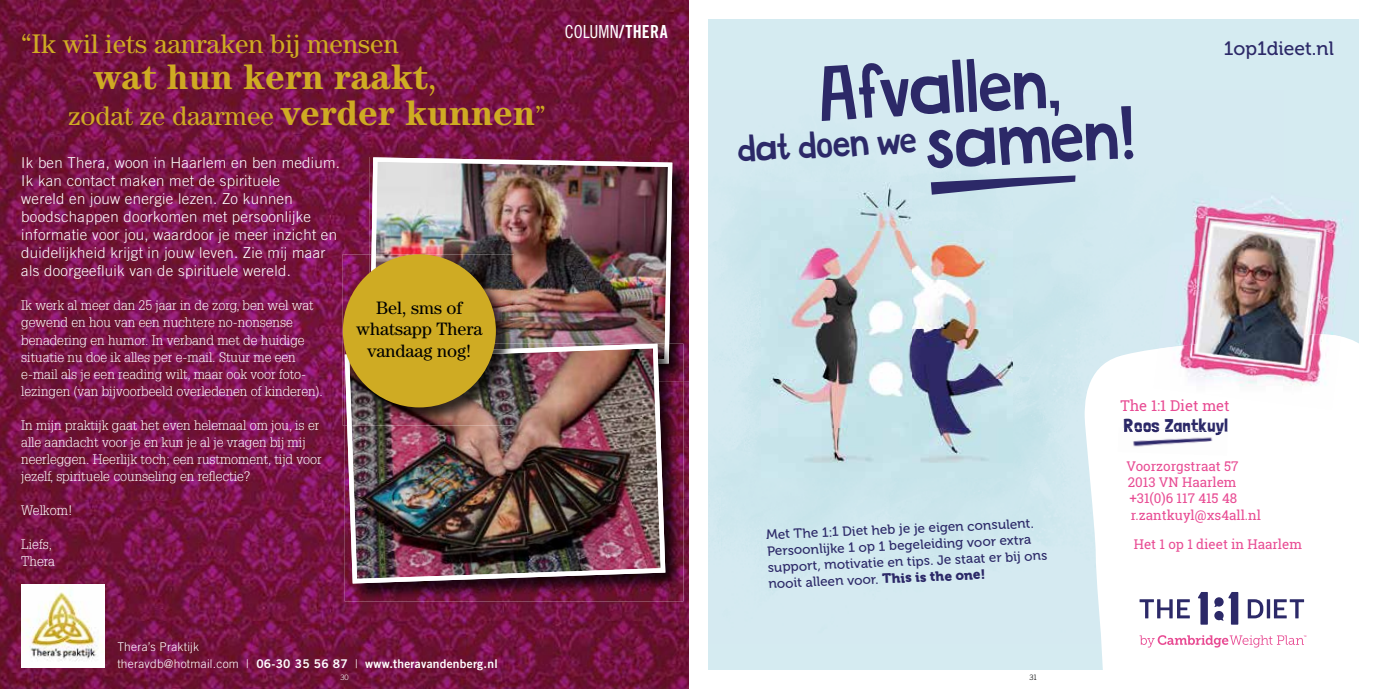
<style>
.page{position:relative;width:1378px;height:689px;background:#fff}
.page>*{position:absolute;margin:0;border:0;box-sizing:border-box;transform-origin:0 0}
.t1{font:72.6px "Aniara";color:#2c2968}
.t2{font:36.3px "Aniara";color:#2c2968}
.t3{font:700 36px "Century LT";color:#cfab23}
.t4{font:27px "Century LT";color:#cfab23}
.t5{font:19.35px "Museo 500";color:#2c2968}
.t6{font:18.6px "Londrina Solid";color:#2c2968}
.t7{font:18px/21.6px "Century LT";color:#000;text-align:center}
.t8{font:18px "Trade Gothic LT Std Cn 18";color:#fff}
.t9{font:300 15px/18px "Trade Gothic LT Std";letter-spacing:.02em;color:#fff}
.t10{font:14.85px "Roboto Slab";color:#e84b93}
.t11{font:300 13.5px/17px "Glypha LT Std";color:#fff}
.t12{font:13.35px/16px "Museo 500";color:#2c2968}
.t13{font:13.35px/16.4px "Roboto Slab";color:#e84b93}
.t14{font:12px "Trade Gothic LT Std Bd 2";letter-spacing:.02em;color:#fff}
.t15{font:300 12px "Trade Gothic LT Std";letter-spacing:.02em;color:#fff}
.t16{font:300 7.5px "Trade Gothic LT Std";color:#fff}
.t17{font:300 7.5px "Trade Gothic LT Std";color:#000}
.s1{font-weight:400}
.s2{font-weight:700;font-size:36px}
.s3{font-family:"Trade Gothic LT Std Bd Cn 20"}
.s4{font-family:"Trade Gothic LT Std";font-weight:300}
.s5{font-size:72.6px}
.s6{font-family:"Museo 900"}
</style>
<div class="page">
<img style="left:0;top:0;width:689px;height:689px">
<img style="left:369px;top:157px;width:320px;height:224px">
<img style="left:370px;top:157px;width:302px;height:187px">
<img style="left:345px;top:381px;width:338px;height:220px">
<img style="left:665px;top:344px;width:18px;height:37px">
<img style="left:665px;top:344px;width:4px;height:19px">
<img style="left:345px;top:344px;width:320px;height:239px">
<img style="left:343px;top:254px;width:26px;height:171px">
<img style="left:369px;top:254px;width:5px;height:19px">
<img style="left:374px;top:254px;width:140px;height:95px">
<img style="left:345px;top:349px;width:169px;height:76px">
<div style="left:343px;top:254px;width:153px;height:153px;background:#cfab23;border-radius:50%"></div>
<img style="left:21px;top:584px;width:84px;height:84px">
<div style="left:708px;top:19px;width:651px;height:651px;background:#d5ebf1"></div>
<img style="left:1012px;top:175px;width:75px;height:268px">
<svg style="left:1083px;top:319px;width:276px;height:351px;background:#fbfdfd"></svg>
<img style="left:761px;top:182px;width:251px;height:295px">
<svg style="left:931px;top:175px;width:144px;height:20px"></svg>
<svg style="left:1247px;top:599px;width:16px;height:19px"></svg>
<svg style="left:1266px;top:599px;width:4px;height:19px"></svg>
<svg style="left:1274px;top:599px;width:30px;height:19px"></svg>
<svg style="left:1197px;top:592px;width:11px;height:33px"></svg>
<svg style="left:1214px;top:592px;width:24px;height:33px"></svg>
<svg style="left:1139px;top:599px;width:51px;height:19px"></svg>
<svg style="left:1139px;top:635px;width:167px;height:12px;background:#f8d0e3"></svg>
<img style="left:1118px;top:428px;width:109px;height:28px">
<img style="left:1124px;top:428px;width:103px;height:7px">
<img style="left:1284px;top:210px;width:73px;height:126px">
<img style="left:1192px;top:196px;width:92px;height:69px">
<img style="left:1158px;top:265px;width:38px;height:79px">
<img style="left:1153px;top:344px;width:141px;height:61px">
<img style="left:1294px;top:334px;width:46px;height:76px">
<img style="left:1196px;top:223px;width:122px;height:143px">
<h3 class="t4" style="left:21px;top:28px;width:379px">“Ik wil iets aanraken bij mensen</h3>
<h3 class="t3" style="left:94px;top:56px;width:345px">wat hun kern raakt<span class="s1">,</span></h3>
<h3 class="t4" style="left:69px;top:100px;width:479px">zodat ze daarmee <span class="s2">verder kunnen</span>”</h3>
<p class="t9" style="left:21px;top:154px;width:320px">Ik ben Thera, woon in Haarlem en ben medium.<br>Ik kan contact maken met de spirituele<br>wereld en jouw energie lezen. Zo kunnen boodschappen doorkomen met persoonlijke informatie voor jou, waardoor je meer inzicht en duidelijkheid krijgt in jouw leven. Zie mij maar als doorgeefluik van de spirituele wereld.</p>
<p class="t11" style="left:21px;top:297px;width:303px">Ik werk al meer dan 25 jaar in de zorg, ben wel wat gewend en hou van een nuchtere no-nonsense benadering en humor. In verband met de huidige situatie nu doe ik alles per e-mail. Stuur me een e-mail als je een reading wilt, maar ook voor foto&shy;lezingen (van bijvoorbeeld overledenen of kinderen).</p>
<p class="t11" style="left:21px;top:416px;width:302px">In mijn praktijk gaat het even helemaal om jou, is er alle aandacht voor je en kun je al je vragen bij mij neerleggen. Heerlijk toch; een rustmoment, tijd voor jezelf, spirituele counseling en reflectie?</p>
<p class="t11" style="left:21px;top:502px;width:53px">Welkom!</p>
<p class="t11" style="left:21px;top:536px;width:35px">Liefs,<br>Thera</p>
<h3 class="t7" style="left:356px;top:296px;width:128px">Bel, sms of whatsapp Thera vandaag nog!</h3>
<h3 class="t8" style="left:565px;top:21px;width:104px">COLUMN<span class="s3">/THERA</span></h3>
<p class="t15" style="left:117px;top:639px;width:83px">Thera’s Praktijk</p>
<p class="t14" style="left:117px;top:656px;width:382px"><span class="s4">theravdb@hotmail.com |</span> 06-30 35 56 87 <span class="s4">|</span> www.theravandenberg.nl</p>
<h1 class="t1" style="left:815px;top:48px;width:244px;rotate:-3deg">Afvallen,</h1>
<h2 class="t2" style="left:736px;top:126px;width:399px;rotate:-3deg">dat doen we <span class="s5">samen!</span></h2>
<h3 class="t5" style="left:1223px;top:38px;width:112px">1op1dieet.nl</h3>
<p class="t12" style="left:765px;top:528px;width:281px;rotate:-3deg">Met The 1:1 Diet heb je je eigen consulent.<br>Persoonlijke 1 op 1 begeleiding voor extra support, motivatie en tips. Je staat er bij ons nooit alleen voor. <span class="s6">This is the one!</span></p>
<p class="t10" style="left:1120px;top:395px;width:111px">The 1:1 Diet met</p>
<h3 class="t6" style="left:1123px;top:414px;width:106px">Roos Zantkuyl</h3>
<p class="t13" style="left:1126px;top:457px;width:136px">Voorzorgstraat 57<br>2013 VN Haarlem +31(0)6 117 415 48 r.zantkuyl@xs4all.nl</p>
<p class="t13" style="left:1134px;top:536px;width:170px">Het 1 op 1 dieet in Haarlem</p>
<p class="t16" style="left:340px;top:672px;width:10px">30</p>
<p class="t17" style="left:1029px;top:672px;width:9px">31</p>
</div>
